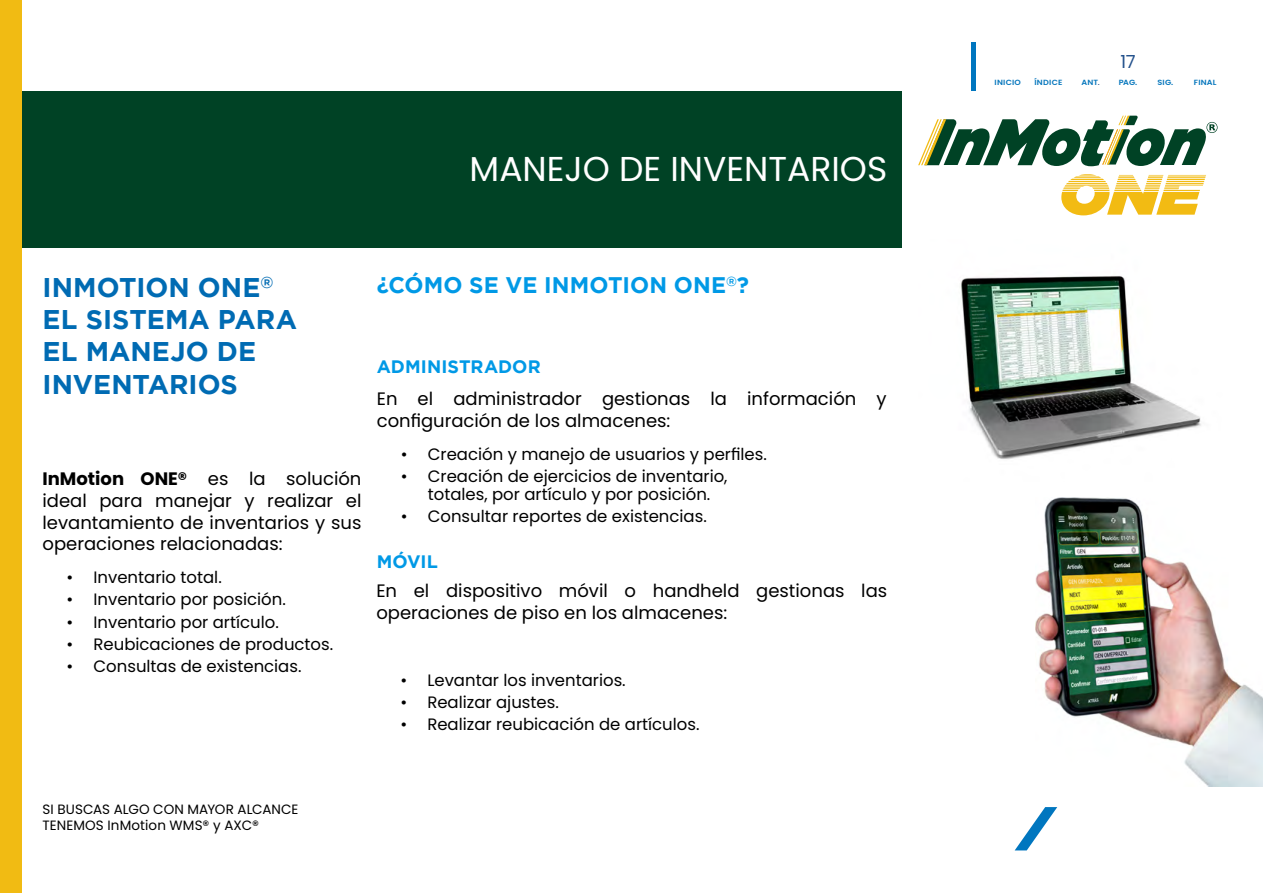
<style>
.page{position:relative;width:1263px;height:893px;background:#fff}
.page>*{position:absolute;margin:0;border:0;box-sizing:border-box;transform-origin:0 0}
.t1{font:34.5px "Poppins";color:#fff}
.t2{font:700 27px/32.4px "Gotham";color:#006bb3}
.t3{font:700 22.5px "Gotham";letter-spacing:.005em;color:#0099e6}
.t4{font:18px/21.6px "Poppins";color:#000}
.t5{font:700 18px "Gotham";letter-spacing:.005em;color:#0099e6}
.t6{font:18px "Poppins";color:#23518c}
.t7{font:16.5px/18px "Poppins";color:#000;text-align:center}
.t8{font:13.5px/16.2px "Poppins";letter-spacing:.005em;color:#000}
.t9{font:600 7.5px "Poppins";letter-spacing:.03em;color:#0777bd;scale:1.08 1}
.s1{font-weight:700}
.s2{font-weight:500;color:#23518c}
</style>
<div class="page">
<div style="left:0;top:0;width:22px;height:893px;background:#f1bb13"></div>
<img style="left:961px;top:276px;width:240px;height:183px">
<img style="left:1036px;top:497px;width:227px;height:290px">
<div style="left:22px;top:91px;width:879px;height:157px;background:#004225"></div>
<svg style="left:918px;top:116px;width:299px;height:50px"></svg>
<svg style="left:1061px;top:174px;width:145px;height:41px"></svg>
<hr style="left:972px;top:42px;width:4px;height:49px;background:#0076bf">
<svg style="left:1015px;top:807px;width:43px;height:43px"></svg>
<h1 class="t1" style="left:470px;top:148px;width:419px">MANEJO DE INVENTARIOS</h1>
<h2 class="t2" style="left:43px;top:270px;width:256px">INMOTION ONE<sup>®<br></sup>EL SISTEMA PARA<br>EL MANEJO DE<br>INVENTARIOS</h2>
<h3 class="t3" style="left:377px;top:272px;width:374px">¿CÓMO SE VE INMOTION ONE<sup>®</sup>?</h3>
<p class="t5" style="left:377px;top:356px;width:165px">ADMINISTRADOR</p>
<p class="t4" style="left:377px;top:388px;width:511px">En el administrador gestionas la información y configuración de los almacenes:</p>
<p class="t7" style="left:401px;top:445px;width:368px">• Creación y manejo de usuarios y perfiles.</p>
<p class="t7" style="left:401px;top:467px;width:328px">• Creación de ejercicios de inventario, totales, por artículo y por posición.</p>
<p class="t7" style="left:401px;top:507px;width:308px">• Consultar reportes de existencias.</p>
<p class="t4" style="left:43px;top:468px;width:320px;text-align:justify"><span class="s1">InMotion ONE®</span> es la solución ideal para manejar y realizar el levantamiento de inventarios y sus operaciones relacionadas:</p>
<p class="t7" style="left:67px;top:568px;width:157px">• Inventario total.</p>
<p class="t7" style="left:67px;top:591px;width:221px">• Inventario por posición.</p>
<p class="t7" style="left:67px;top:613px;width:214px">• Inventario por artículo.</p>
<p class="t7" style="left:67px;top:635px;width:268px">• Reubicaciones de productos.</p>
<p class="t7" style="left:67px;top:657px;width:236px">• Consultas de existencias.</p>
<p class="t5" style="left:377px;top:552px;width:63px">MÓVIL</p>
<p class="t4" style="left:376px;top:580px;width:512px">En el dispositivo móvil o handheld gestionas las operaciones de piso en los almacenes:</p>
<p class="t7" style="left:400px;top:671px;width:227px">• Levantar los inventarios.</p>
<p class="t7" style="left:400px;top:693px;width:160px">• Realizar ajustes.</p>
<p class="t7" style="left:400px;top:716px;width:301px">• Realizar reubicación de artículos.</p>
<p class="t8" style="left:43px;top:801px;width:257px">SI BUSCAS ALGO CON MAYOR ALCANCE<br>TENEMOS InMotion WMS® y AXC®</p>
<p class="t6" style="left:1120px;top:51px;width:17px">17</p>
<p class="t9" style="left:994px;top:78px;width:26px">INICIO</p>
<p class="t9" style="left:1034px;top:78px;width:27px">ÍNDICE</p>
<p class="t9" style="left:1081px;top:78px;width:18px">ANT<span class="s2">.</span></p>
<p class="t9" style="left:1119px;top:78px;width:19px">PAG.</p>
<p class="t9" style="left:1157px;top:78px;width:16px">SIG.</p>
<p class="t9" style="left:1194px;top:78px;width:22px">FINAL</p>
</div>
